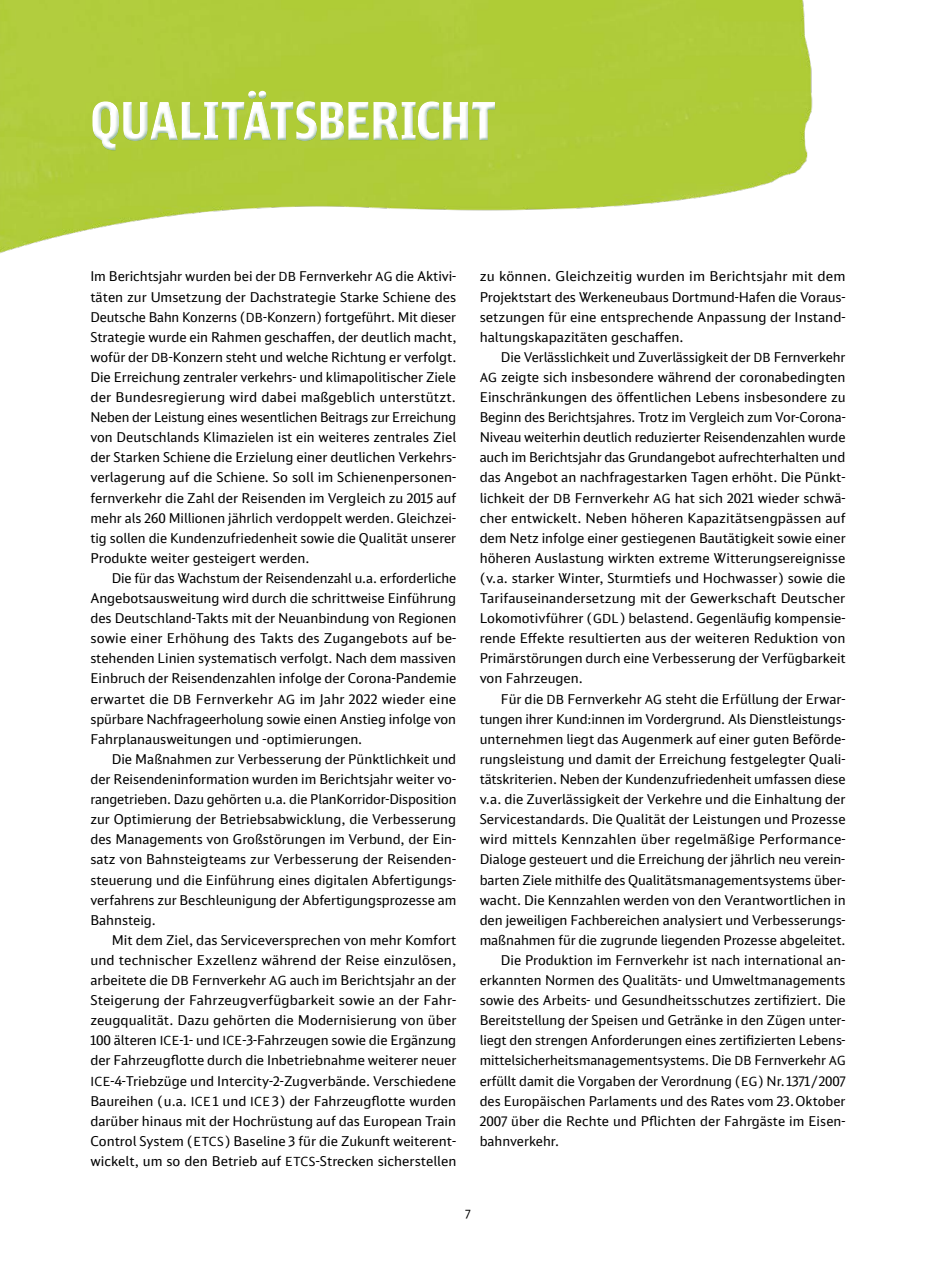
<style>
.page{position:relative;width:936px;height:1263px;background:#fff}
.page>*{position:absolute;margin:0;border:0;box-sizing:border-box;transform-origin:0 0}
.t1{font:52.5px "DB Sans Comp 5.22 Black";letter-spacing:-.01em;color:#fff}
.t2{font:13.5px/20.1px "DB Sans Alternate 5.22 Regular";color:#000;text-align:justify}
.t3{font:11.7px "DB Sans Alternate 5.22 Regular";color:#000}
.s1{font-size:12.6px}
</style>
<div class="page">
<img style="left:0;top:0;width:813px;height:254px">
<div style="left:89px;top:87px;width:409px;height:60px;background:#afcc36"></div>
<div style="left:90px;top:92px;width:409px;height:62px;background:#12602b;opacity:.4"></div>
<h1 class="t1" style="left:90px;top:76px;width:407px">QUALITÄTSBERICHT</h1>
<p class="t2" style="left:90px;top:265px;width:367px">Im Berichtsjahr wurden bei der <span class="s1">DB</span> Fernverkehr <span class="s1">AG</span> die Aktivi&shy;täten zur Umsetzung der Dachstrategie Starke Schiene des Deutsche Bahn Konzerns (<span class="s1">DB</span>-Konzern) fortgeführt. Mit dieser Strategie wurde ein Rahmen geschaffen, der deutlich macht, wofür der <span class="s1">DB</span>-Konzern steht und welche Richtung er verfolgt.<br>Die Erreichung zentraler verkehrs- und klimapolitischer Ziele der Bundesregierung wird dabei maßgeblich unterstützt.<br>Neben der Leistung eines wesentlichen Beitrags zur Erreichung von Deutschlands Klimazielen ist ein weiteres zentrales Ziel der Starken Schiene die Erzielung einer deutlichen Verkehrs&shy;verlagerung auf die Schiene. So soll im Schienenpersonen&shy;fernverkehr die Zahl der Reisenden im Vergleich zu 2015 auf mehr als 260 Millionen jährlich verdoppelt werden. Gleichzei&shy;tig sollen die Kundenzufriedenheit sowie die Qualität unserer Produkte weiter gesteigert werden.</p>
<p class="t2" style="left:90px;top:566px;width:367px;text-indent:21px">Die für das Wachstum der Reisendenzahl u.a. erforderliche Angebotsausweitung wird durch die schrittweise Einführung des Deutschland-Takts mit der Neuanbindung von Regionen sowie einer Erhöhung des Takts des Zugangebots auf be&shy;stehenden Linien systematisch verfolgt. Nach dem massiven Einbruch der Reisendenzahlen infolge der Corona-Pandemie erwartet die <span class="s1">DB</span> Fernverkehr <span class="s1">AG</span> im Jahr 2022 wieder eine spürbare Nachfrageerholung sowie einen Anstieg infolge von Fahrplanausweitungen und -optimierungen.</p>
<p class="t2" style="left:90px;top:747px;width:367px;text-indent:21px">Die Maßnahmen zur Verbesserung der Pünktlichkeit und der Reisendeninformation wurden im Berichtsjahr weiter vo&shy;rangetrieben. Dazu gehörten u.a. die PlanKorridor-Disposition zur Optimierung der Betriebsabwicklung, die Verbesserung des Managements von Großstörungen im Verbund, der Ein&shy;satz von Bahnsteigteams zur Verbesserung der Reisenden&shy;steuerung und die Einführung eines digitalen Abfertigungs&shy;verfahrens zur Beschleunigung der Abfertigungsprozesse am Bahnsteig.</p>
<p class="t2" style="left:90px;top:928px;width:367px;text-indent:21px">Mit dem Ziel, das Serviceversprechen von mehr Komfort und technischer Exzellenz während der Reise einzulösen, arbeitete die <span class="s1">DB</span> Fernverkehr <span class="s1">AG</span> auch im Berichtsjahr an der Steigerung der Fahrzeugverfügbarkeit sowie an der Fahr&shy;zeugqualität. Dazu gehörten die Modernisierung von über 100 älteren <span class="s1">ICE</span>-1- und <span class="s1">ICE</span>-3-Fahrzeugen sowie die Ergänzung der Fahrzeugflotte durch die Inbetriebnahme weiterer neuer <span class="s1">ICE</span>-4-Triebzüge und Intercity-2-Zugverbände. Verschiedene Baureihen (u.a. <span class="s1">ICE</span> 1 und <span class="s1">ICE</span> 3) der Fahrzeugflotte wurden darüber hinaus mit der Hochrüstung auf das European Train Control System (<span class="s1">ETCS</span>) Baseline 3 für die Zukunft weiterent&shy;wickelt, um so den Betrieb auf <span class="s1">ETCS</span>-Strecken sicherstellen</p>
<p class="t2" style="left:479px;top:265px;width:367px">zu können. Gleichzeitig wurden im Berichtsjahr mit dem Projektstart des Werkeneubaus Dortmund-Hafen die Voraus&shy;setzungen für eine entsprechende Anpassung der Instand&shy;haltungskapazitäten geschaffen.</p>
<p class="t2" style="left:479px;top:345px;width:367px;text-indent:21px">Die Verlässlichkeit und Zuverlässigkeit der <span class="s1">DB</span> Fernverkehr <span class="s1">AG</span> zeigte sich insbesondere während der coronabedingten Einschränkungen des öffentlichen Lebens insbesondere zu Beginn des Berichtsjahres. Trotz im Vergleich zum Vor-Corona-Niveau weiterhin deutlich reduzierter Reisendenzahlen wurde auch im Berichtsjahr das Grundangebot aufrechterhalten und das Angebot an nachfragestarken Tagen erhöht. Die Pünkt&shy;lichkeit der <span class="s1">DB</span> Fernverkehr <span class="s1">AG</span> hat sich 2021 wieder schwä&shy;cher entwickelt. Neben höheren Kapazitätsengpässen auf dem Netz infolge einer gestiegenen Bautätigkeit sowie einer höheren Auslastung wirkten extreme Witterungsereignisse (v.a. starker Winter, Sturmtiefs und Hochwasser) sowie die Tarifauseinandersetzung mit der Gewerkschaft Deutscher Lokomotivführer (<span class="s1">GDL</span>) belastend. Gegenläufig kompensie&shy;rende Effekte resultierten aus der weiteren Reduktion von Primärstörungen durch eine Verbesserung der Verfügbarkeit von Fahrzeugen.</p>
<p class="t2" style="left:501px;top:687px;width:345px">Für die <span class="s1">DB</span> Fernverkehr <span class="s1">AG</span> steht die Erfüllung der Erwar-</p>
<p class="t2" style="left:479px;top:707px;width:366px">tungen ihrer Kund:innen im Vordergrund. Als Dienstleistungs-</p>
<p class="t2" style="left:479px;top:727px;width:367px">unternehmen liegt das Augenmerk auf einer guten Beförde-</p>
<p class="t2" style="left:479px;top:747px;width:367px">rungsleistung und damit der Erreichung festgelegter Quali-</p>
<p class="t2" style="left:479px;top:767px;width:367px">tätskriterien. Neben der Kundenzufriedenheit umfassen diese</p>
<p class="t2" style="left:479px;top:788px;width:367px">v.a. die Zuverlässigkeit der Verkehre und die Einhaltung der</p>
<p class="t2" style="left:479px;top:808px;width:367px">Servicestandards. Die Qualität der Leistungen und Prozesse</p>
<p class="t2" style="left:479px;top:828px;width:367px">wird mittels Kennzahlen über regelmäßige Performance-</p>
<p class="t2" style="left:479px;top:848px;width:366px">Dialoge gesteuert und die Erreichung der jährlich neu verein-</p>
<p class="t2" style="left:479px;top:868px;width:367px">barten Ziele mithilfe des Qualitätsmanagementsystems über-</p>
<p class="t2" style="left:479px;top:888px;width:367px">wacht. Die Kennzahlen werden von den Verantwortlichen in</p>
<p class="t2" style="left:479px;top:908px;width:367px">den jeweiligen Fachbereichen analysiert und Verbesserungs-</p>
<p class="t2" style="left:479px;top:928px;width:367px">maßnahmen für die zugrunde liegenden Prozesse abgeleitet.</p>
<p class="t2" style="left:501px;top:948px;width:346px">Die Produktion im Fernverkehr ist nach international an-</p>
<p class="t2" style="left:479px;top:968px;width:367px">erkannten Normen des Qualitäts- und Umweltmanagements</p>
<p class="t2" style="left:479px;top:989px;width:367px">sowie des Arbeits- und Gesundheitsschutzes zertifiziert. Die</p>
<p class="t2" style="left:479px;top:1009px;width:367px">Bereitstellung der Speisen und Getränke in den Zügen unter-</p>
<p class="t2" style="left:479px;top:1029px;width:367px">liegt den strengen Anforderungen eines zertifizierten Lebens-</p>
<p class="t2" style="left:479px;top:1049px;width:367px">mittelsicherheitsmanagementsystems. Die <span class="s1">DB</span> Fernverkehr <span class="s1">AG</span></p>
<p class="t2" style="left:479px;top:1069px;width:367px">erfüllt damit die Vorgaben der Verordnung (<span class="s1">EG</span>) Nr. 1371/2007</p>
<p class="t2" style="left:479px;top:1089px;width:367px">des Europäischen Parlaments und des Rates vom 23.Oktober</p>
<p class="t2" style="left:479px;top:1109px;width:367px">2007 über die Rechte und Pflichten der Fahrgäste im Eisen-</p>
<p class="t2" style="left:479px;top:1129px;width:81px">bahnverkehr.</p>
<p class="t3" style="left:465px;top:1204px;width:7px">7</p>
</div>
